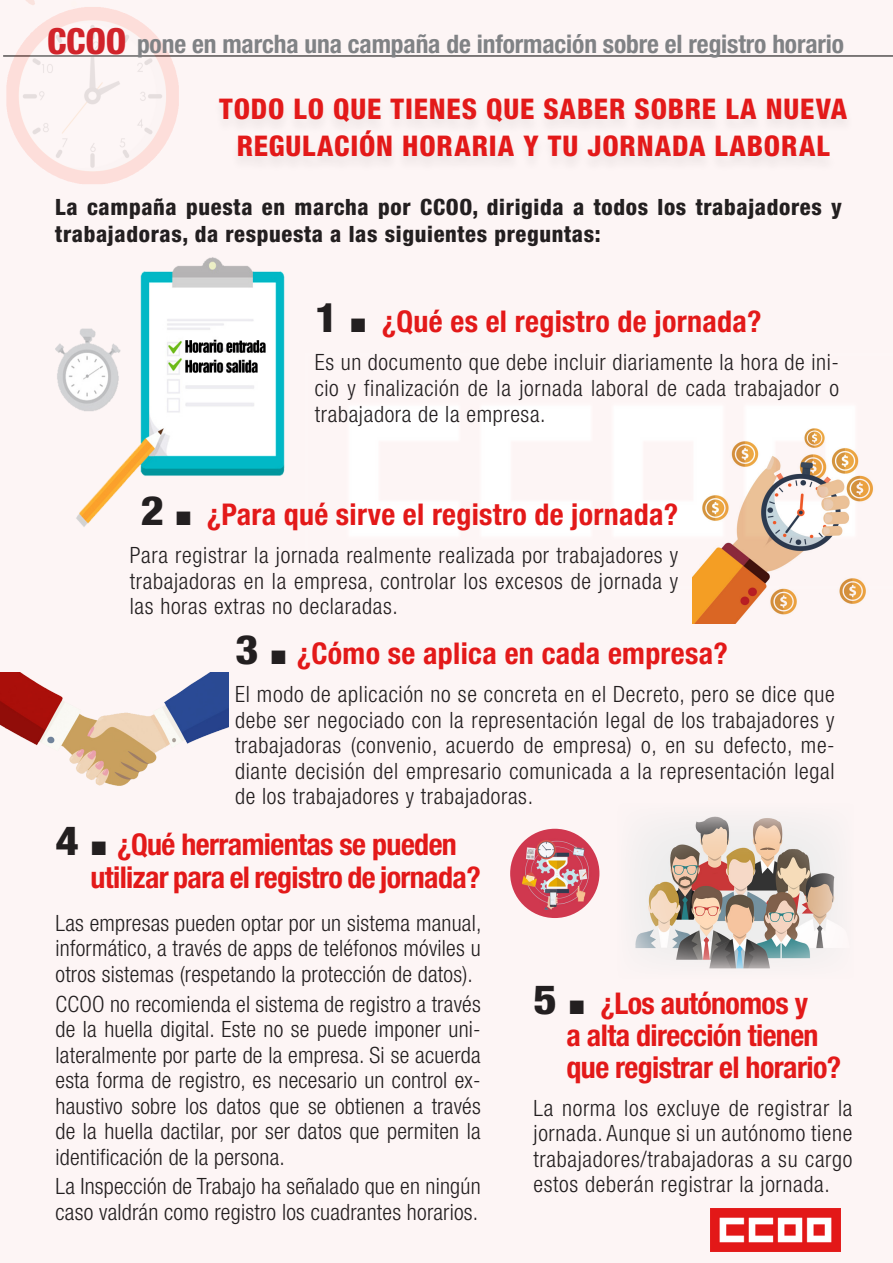
<style>
.page{position:relative;width:893px;height:1263px;background:#fdf5f5}
.page>*{position:absolute;margin:0;border:0;box-sizing:border-box;transform-origin:0 0}
.Entradillas{font:700 condensed 30px "Helvetica Neue";letter-spacing:-.02em;color:#e31919}
.Entradillas-2{font:700 condensed 30px "Helvetica Neue";letter-spacing:.01em;color:#e31919}
.t1{font:800 condensed 28.5px/37.5px "Helvetica Neue";letter-spacing:.03em;color:#e31919;text-align:center}
.Entradillas-3{font:700 condensed 25.5px "Helvetica Neue";letter-spacing:-.005em;color:#808285}
.Entradillas-4{font:300 condensed 22.5px/25.5px "Helvetica Neue";letter-spacing:.03em;color:#231f20;text-align:justify}
.Entradillas-5{font:800 condensed 22.5px/27px "Helvetica Neue";letter-spacing:.03em;color:#231f20}
.Entradillas-6{font:300 condensed 22.5px/25.5px "Helvetica Neue";letter-spacing:.01em;color:#231f20}
.s1{font-weight:800;font-size:36px;color:#d1232a}
.s2{font-weight:800;font-size:40.5px;color:#231f20}
.s3{color:#231f20}
</style>
<div class="page">
<hr style="left:3px;top:56px;width:890px;height:1px;background:#000">
<img style="left:3px;top:0;width:309px;height:169px">
<img style="left:692px;top:428px;width:181px;height:195px">
<div style="left:211px;top:98px;width:644px;height:75px;background:#f9f1f1"></div>
<img style="left:44px;top:169px;width:241px;height:358px">
<img style="left:1px;top:673px;width:227px;height:113px">
<img style="left:510px;top:829px;width:89px;height:89px;border-radius:45px">
<img style="left:635px;top:816px;width:200px;height:153px">
<img style="left:711px;top:1208px;width:130px;height:44px">
<p class="Entradillas-3" style="left:47px;top:28px;width:798px"><span class="s1">CCOO</span> pone en marcha una campaña de información sobre el registro horario</p>
<p class="t1" style="left:219px;top:89px;width:630px">TODO LO QUE TIENES QUE SABER SOBRE LA NUEVA<br>REGULACIÓN HORARIA Y TU JORNADA LABORAL</p>
<p class="Entradillas-5" style="left:55px;top:193px;width:788px">La campaña puesta en marcha por CCOO, dirigida a todos los trabajadores y trabajadoras, da respuesta a las siguientes preguntas:</p>
<p class="Entradillas-2" style="left:315px;top:303px;width:448px"><span class="s2">1</span> <span class="s3">■</span> ¿Qué es el registro de jornada?</p>
<p class="Entradillas-4" style="left:315px;top:350px;width:526px">Es un documento que debe incluir diariamente la hora de ini&shy;cio y finalización de la jornada laboral de cada trabajador o trabajadora de la empresa.</p>
<p class="Entradillas-2" style="left:140px;top:496px;width:539px"><span class="s2">2</span> <span class="s3">■</span> ¿Para qué sirve el registro de jornada?</p>
<p class="Entradillas-4" style="left:130px;top:542px;width:550px">Para registrar la jornada realmente realizada por trabajadores y trabajadoras en la empresa, controlar los excesos de jornada y las horas extras no declaradas.</p>
<p class="Entradillas-2" style="left:235px;top:635px;width:494px"><span class="s2">3</span> <span class="s3">■</span> ¿Cómo se aplica en cada empresa?</p>
<p class="Entradillas-4" style="left:235px;top:681px;width:601px">El modo de aplicación no se concreta en el Decreto, pero se dice que debe ser negociado con la representación legal de los trabajadores y trabajadoras (convenio, acuerdo de empresa) o, en su defecto, me&shy;diante decisión del empresario comunicada a la representación legal de los trabajadores y trabajadoras.</p>
<p class="Entradillas" style="left:56px;top:826px;width:403px"><span class="s2">4</span> <span class="s3">■</span> ¿Qué herramientas se pueden</p>
<p class="Entradillas" style="left:90px;top:859px;width:392px">utilizar para el registro de jornada?</p>
<p class="Entradillas-4" style="left:56px;top:910px;width:427px">Las empresas pueden optar por un sistema manual, informático, a través de apps de teléfonos móviles u otros sistemas (respetando la protección de datos).</p>
<p class="Entradillas-4" style="left:56px;top:991px;width:427px">CCOO no recomienda el sistema de registro a través de la huella digital. Este no se puede imponer uni&shy;lateralmente por parte de la empresa. Si se acuerda esta forma de registro, es necesario un control ex&shy;haustivo sobre los datos que se obtienen a través de la huella dactilar, por ser datos que permiten la identificación de la persona.</p>
<p class="Entradillas-6" style="left:56px;top:1173px;width:427px">La Inspección de Trabajo ha señalado que en ningún caso valdrán como registro los cuadrantes horarios.</p>
<p class="Entradillas" style="left:533px;top:986px;width:276px"><span class="s2">5</span> <span class="s3">■</span> ¿Los autónomos y</p>
<p class="Entradillas" style="left:566px;top:1017px;width:254px">a alta dirección tienen</p>
<p class="Entradillas" style="left:566px;top:1049px;width:276px">que registrar el horario?</p>
<p class="Entradillas-4" style="left:533px;top:1095px;width:320px">La norma los excluye de registrar la jornada. Aunque si un autónomo tiene trabajadores/trabajadoras a su cargo estos deberán registrar la jornada.</p>
</div>
